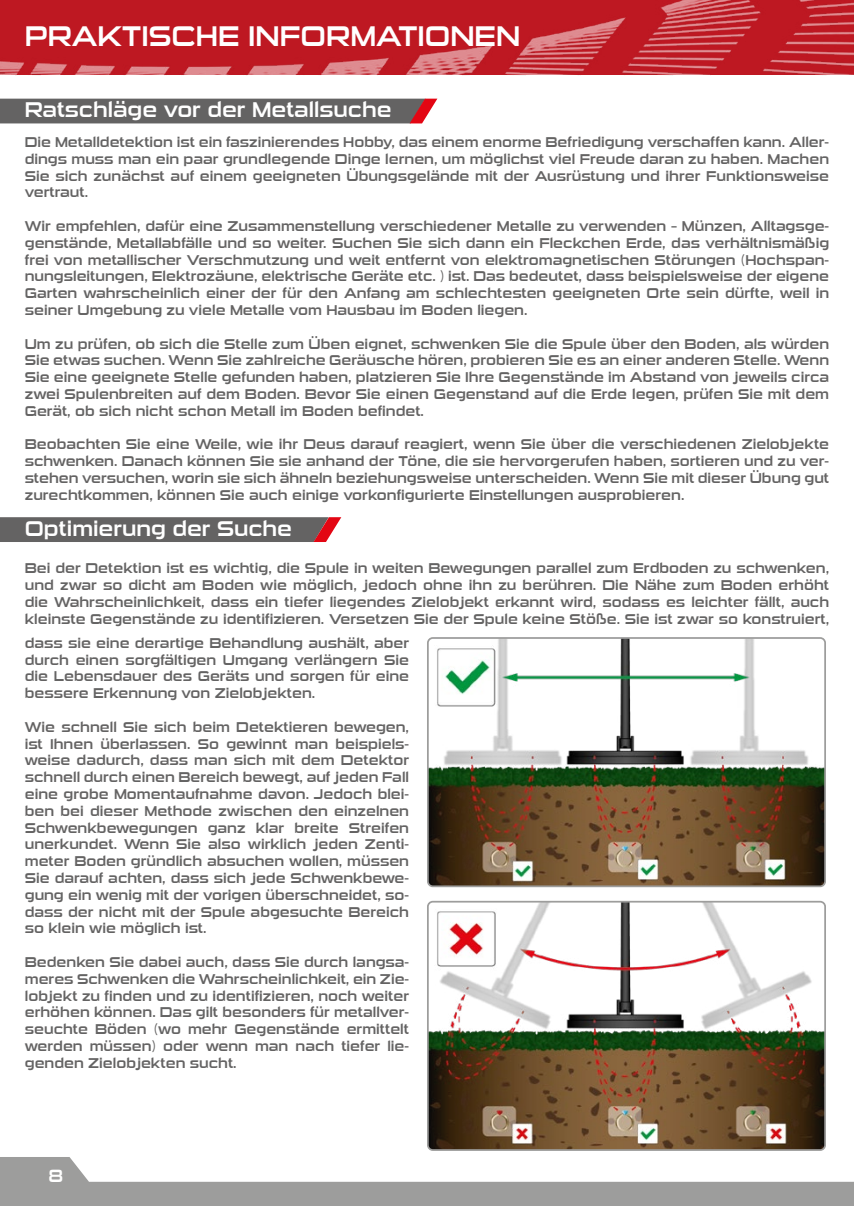
<style>
.page{position:relative;width:854px;height:1206px;background:#fff}
.page>*{position:absolute;margin:0;border:0;box-sizing:border-box;transform-origin:0 0}
.t1{font:28px "Sui Generis Rg";color:#fff}
.t2{font:21px "Sui Generis Rg";color:#fff}
.t3{font:17.5px "Sui Generis Rg";color:#fff}
.t4{font:14px/16.8px "Sui Generis Rg";color:#646363;text-align:justify}
</style>
<div class="page">
<svg style="left:0;top:1157px;width:853px;height:48px;fill:#9d9d9c"></svg>
<img style="left:0;top:0;width:853px;height:75px">
<img style="left:427px;top:640px;width:395px;height:245px">
<div style="left:427px;top:637px;width:398px;height:250px;border:2px solid #9d9d9c;border-radius:5px"></div>
<img style="left:427px;top:903px;width:397px;height:247px">
<div style="left:427px;top:900px;width:398px;height:250px;border:2px solid #9d9d9c;border-radius:5px"></div>
<div style="left:0;top:99px;width:437px;height:24px;background:#646363"></div>
<svg style="left:0;top:517px;width:341px;height:25px;background:#6d6464"></svg>
<h1 class="t1" style="left:25px;top:20px;width:496px">PRAKTISCHE INFORMATIONEN</h1>
<h2 class="t2" style="left:25px;top:98px;width:368px">Ratschläge vor der Metallsuche</h2>
<p class="t4" style="left:25px;top:134px;width:805px">Die Metalldetektion ist ein faszinierendes Hobby, das einem enorme Befriedigung verschaffen kann. Aller&shy;dings muss man ein paar grundlegende Dinge lernen, um möglichst viel Freude daran zu haben. Machen Sie sich zunächst auf einem geeigneten Übungsgelände mit der Ausrüstung und ihrer Funktionsweise vertraut.</p>
<p class="t4" style="left:25px;top:218px;width:805px">Wir empfehlen, dafür eine Zusammenstellung verschiedener Metalle zu verwenden – Münzen, Alltagsge&shy;genstände, Metallabfälle und so weiter. Suchen Sie sich dann ein Fleckchen Erde, das verhältnismäßig frei von metallischer Verschmutzung und weit entfernt von elektromagnetischen Störungen (Hochspan&shy;nungsleitungen, Elektrozäune, elektrische Geräte etc. ) ist. Das bedeutet, dass beispielsweise der eigene Garten wahrscheinlich einer der für den Anfang am schlechtesten geeigneten Orte sein dürfte, weil in seiner Umgebung zu viele Metalle vom Hausbau im Boden liegen.</p>
<p class="t4" style="left:25px;top:335px;width:805px">Um zu prüfen, ob sich die Stelle zum Üben eignet, schwenken Sie die Spule über den Boden, als würden Sie etwas suchen. Wenn Sie zahlreiche Geräusche hören, probieren Sie es an einer anderen Stelle. Wenn Sie eine geeignete Stelle gefunden haben, platzieren Sie Ihre Gegenstände im Abstand von jeweils circa zwei Spulenbreiten auf dem Boden. Bevor Sie einen Gegenstand auf die Erde legen, prüfen Sie mit dem Gerät, ob sich nicht schon Metall im Boden befindet.</p>
<p class="t4" style="left:25px;top:436px;width:805px">Beobachten Sie eine Weile, wie ihr Deus darauf reagiert, wenn Sie über die verschiedenen Zielobjekte schwenken. Danach können Sie sie anhand der Töne, die sie hervorgerufen haben, sortieren und zu ver&shy;stehen versuchen, worin sie sich ähneln beziehungsweise unterscheiden. Wenn Sie mit dieser Übung gut zurechtkommen, können Sie auch einige vorkonfigurierte Einstellungen ausprobieren.</p>
<h2 class="t2" style="left:25px;top:516px;width:269px">Optimierung der Suche</h2>
<p class="t4" style="left:25px;top:560px;width:805px">Bei der Detektion ist es wichtig, die Spule in weiten Bewegungen parallel zum Erdboden zu schwenken, und zwar so dicht am Boden wie möglich, jedoch ohne ihn zu berühren. Die Nähe zum Boden erhöht die Wahrscheinlichkeit, dass ein tiefer liegendes Zielobjekt erkannt wird, sodass es leichter fällt, auch kleinste Gegenstände zu identifizieren. Versetzen Sie der Spule keine Stöße. Sie ist zwar so konstruiert,</p>
<p class="t4" style="left:25px;top:634px;width:385px">dass sie eine derartige Behandlung aushält, aber durch einen sorgfältigen Umgang verlängern Sie die Lebensdauer des Geräts und sorgen für eine bessere Erkennung von Zielobjekten.</p>
<p class="t4" style="left:25px;top:718px;width:385px">Wie schnell Sie sich beim Detektieren bewegen, ist Ihnen überlassen. So gewinnt man beispiels&shy;weise dadurch, dass man sich mit dem Detektor schnell durch einen Bereich bewegt, auf jeden Fall eine grobe Momentaufnahme davon. Jedoch blei&shy;ben bei dieser Methode zwischen den einzelnen Schwenkbewegungen ganz klar breite Streifen unerkundet. Wenn Sie also wirklich jeden Zenti&shy;meter Boden gründlich absuchen wollen, müssen Sie darauf achten, dass sich jede Schwenkbewe&shy;gung ein wenig mit der vorigen überschneidet, so&shy;dass der nicht mit der Spule abgesuchte Bereich so klein wie möglich ist.</p>
<p class="t4" style="left:25px;top:954px;width:385px">Bedenken Sie dabei auch, dass Sie durch langsa&shy;meres Schwenken die Wahrscheinlichkeit, ein Zie&shy;lobjekt zu finden und zu identifizieren, noch weiter erhöhen können. Das gilt besonders für metallver&shy;seuchte Böden (wo mehr Gegenstände ermittelt werden müssen) oder wenn man nach tiefer lie&shy;genden Zielobjekten sucht.</p>
<p class="t3" style="left:48px;top:1166px;width:16px">8</p>
</div>
